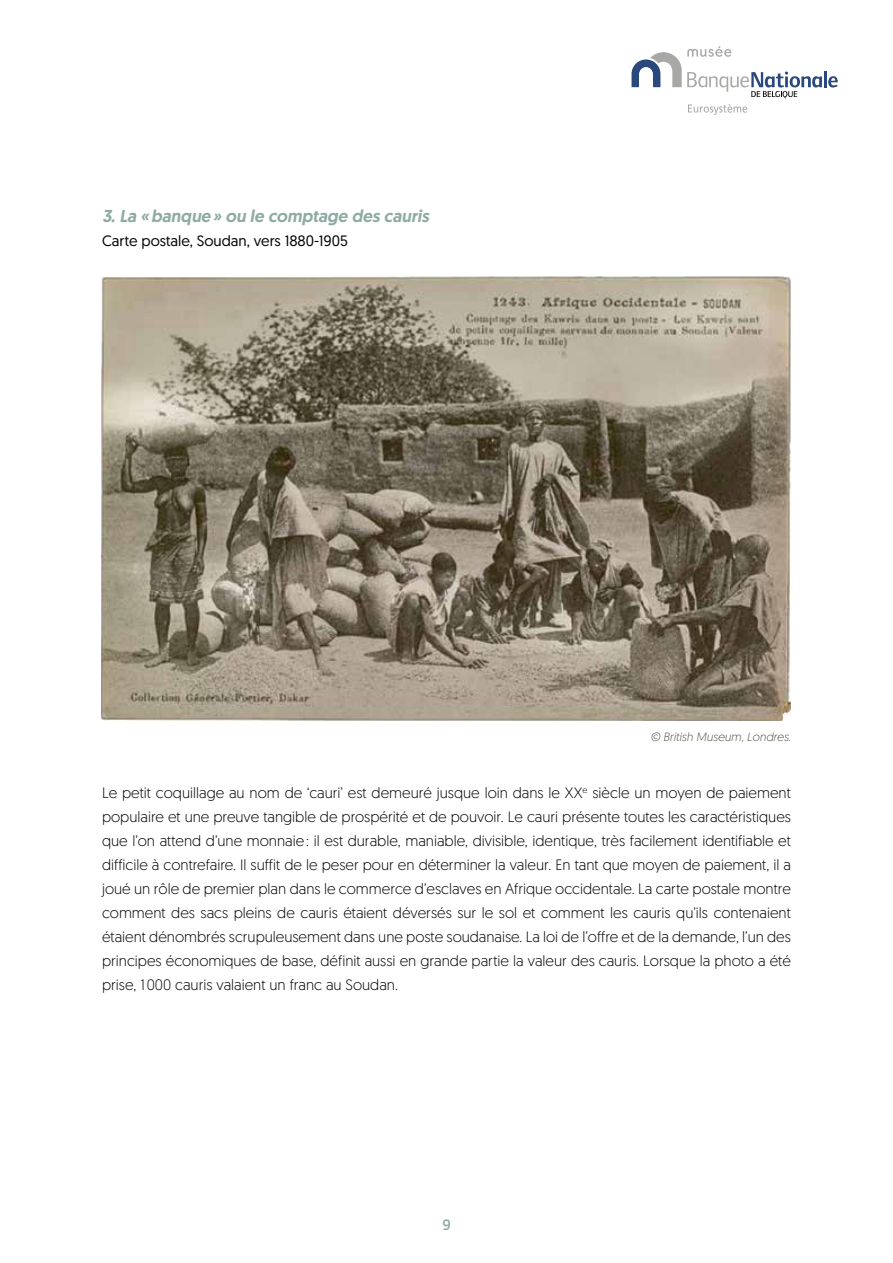
<style>
.page{position:relative;width:893px;height:1263px;background:#fff}
.page>*{position:absolute;margin:0;border:0;box-sizing:border-box;transform-origin:0 0}
.t1{font:italic 500 17.25px "Geomanist";color:#8daaa3}
.t2{font:300 15px/24px "Geomanist";color:#000;text-align:justify}
.t3{font:15px "Geomanist";color:#000}
.t4{font:15px "Geomanist";color:#8daaa3}
.t5{font:italic 300 12px "Geomanist";color:#57544b}
</style>
<div class="page">
<hr style="left:824px;top:71px;width:3px;height:16px;background:#29497c">
<svg style="left:828px;top:76px;width:10px;height:11px"></svg>
<svg style="left:688px;top:104px;width:59px;height:11px"></svg>
<svg style="left:631px;top:46px;width:191px;height:52px"></svg>
<img style="left:101px;top:276px;width:690px;height:445px">
<p class="t1" style="left:102px;top:205px;width:328px">3. La «banque» ou le comptage des cauris</p>
<p class="t3" style="left:102px;top:231px;width:247px">Carte postale, Soudan, vers 1880-1905</p>
<p class="t5" style="left:650px;top:729px;width:142px">© British Museum, Londres.</p>
<p class="t2" style="left:102px;top:780px;width:690px">Le petit coquillage au nom de ‘cauri’ est demeuré jusque loin dans le XX<sup>e</sup> siècle un moyen de paiement populaire et une preuve tangible de prospérité et de pouvoir. Le cauri présente toutes les caractéristiques que l’on attend d’une monnaie: il est durable, maniable, divisible, identique, très facilement identifiable et difficile à contrefaire. Il suffit de le peser pour en déterminer la valeur. En tant que moyen de paiement, il a joué un rôle de premier plan dans le commerce d’esclaves en Afrique occidentale. La carte postale montre comment des sacs pleins de cauris étaient déversés sur le sol et comment les cauris qu’ils contenaient étaient dénombrés scrupuleusement dans une poste soudanaise. La loi de l’offre et de la demande, l’un des principes économiques de base, définit aussi en grande partie la valeur des cauris. Lorsque la photo a été prise, 1000 cauris valaient un franc au Soudan.</p>
<p class="t4" style="left:442px;top:1215px;width:10px">9</p>
</div>
